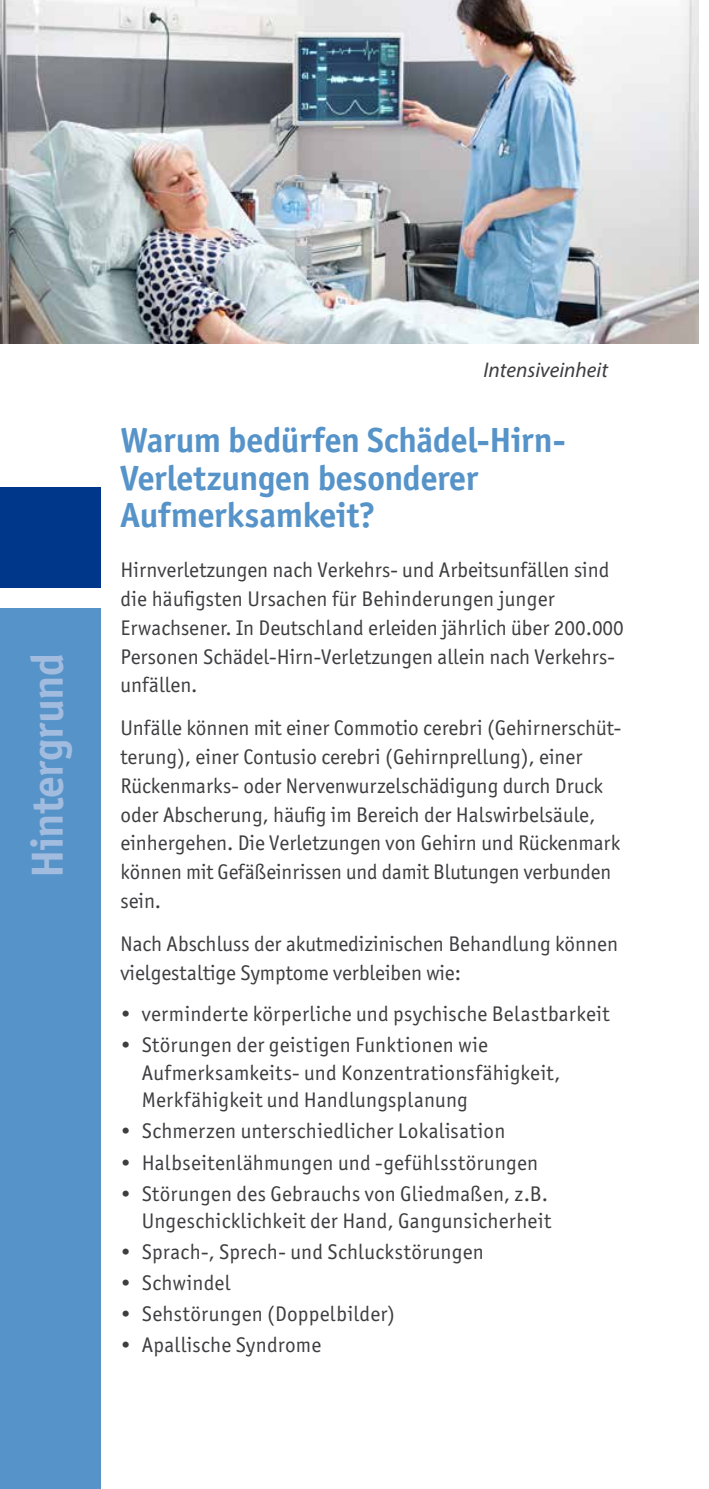
<style>
.page{position:relative;width:709px;height:1489px;background:#fff}
.page>*{position:absolute;margin:0;border:0;box-sizing:border-box;transform-origin:0 0}
.t1{font:700 45px "Officina Sans ITC Pro";letter-spacing:-.01em;color:#a2bcdf}
.t2{font:700 35px/37.5px "Officina Sans ITC Pro";letter-spacing:-.01em;color:#5693c9}
.t3{font:21.25px/28.8px "Officina Sans ITC Pro";color:#3e3d40}
.t4{font:italic 21.25px "Myriad Pro";color:#3e3d40}
</style>
<div class="page">
<div style="left:0;top:487px;width:100px;height:100px;background:#00378b"></div>
<div style="left:0;top:608px;width:100px;height:880px;background:#5693c9"></div>
<hr style="left:708px;top:487px;width:1px;height:100px;background:#00378b">
<hr style="left:708px;top:608px;width:1px;height:880px;background:#5693c9">
<img style="left:0;top:0;width:698px;height:344px">
<h1 class="t1" style="left:19px;top:878px;width:227px;rotate:-90deg">Hintergrund</h1>
<p class="t4" style="left:483px;top:356px;width:126px">Intensiveinheit</p>
<h2 class="t2" style="left:120px;top:421px;width:446px">Warum bedürfen Schädel-Hirn-<br>Verletzungen besonderer<br>Aufmerksamkeit?</h2>
<p class="t3" style="left:120px;top:555px;width:505px">Hirnverletzungen nach Verkehrs- und Arbeitsunfällen sind die häufigsten Ursachen für Behinderungen junger Erwachsener. In Deutschland erleiden jährlich über 200.000<br>Personen Schädel-Hirn-Verletzungen allein nach Verkehrs&shy;unfällen.</p>
<p class="t3" style="left:120px;top:713px;width:502px">Unfälle können mit einer Commotio cerebri (Gehirnerschüt&shy;terung), einer Contusio cerebri (Gehirnprellung), einer Rückenmarks- oder Nervenwurzelschädigung durch Druck oder Abscherung, häufig im Bereich der Halswirbelsäule, einhergehen. Die Verletzungen von Gehirn und Rückenmark können mit Gefäßeinrissen und damit Blutungen verbunden sein.</p>
<p class="t3" style="left:120px;top:929px;width:499px">Nach Abschluss der akutmedizinischen Behandlung können vielgestaltige Symptome verbleiben wie:</p>
<p class="t3" style="left:120px;top:999px;width:490px">• verminderte körperliche und psychische Belastbarkeit</p>
<p class="t3" style="left:142px;top:1031px;width:420px;line-height:27.5px;text-indent:-21px">• Störungen der geistigen Funktionen wie<br>Aufmerksamkeits- und Konzentrationsfähigkeit,<br>Merkfähigkeit und Handlungsplanung</p>
<p class="t3" style="left:120px;top:1116px;width:386px">• Schmerzen unterschiedlicher Lokalisation</p>
<p class="t3" style="left:120px;top:1147px;width:419px">• Halbseitenlähmungen und -gefühlsstörungen</p>
<p class="t3" style="left:120px;top:1179px;width:432px;line-height:27.5px;text-align:right">• Störungen des Gebrauchs von Gliedmaßen, z.B.<br>Ungeschicklichkeit der Hand, Gangunsicherheit</p>
<p class="t3" style="left:120px;top:1237px;width:365px">• Sprach-, Sprech- und Schluckstörungen</p>
<p class="t3" style="left:120px;top:1268px;width:112px">• Schwindel</p>
<p class="t3" style="left:120px;top:1299px;width:276px">• Sehstörungen (Doppelbilder)</p>
<p class="t3" style="left:120px;top:1330px;width:202px">• Apallische Syndrome</p>
</div>
